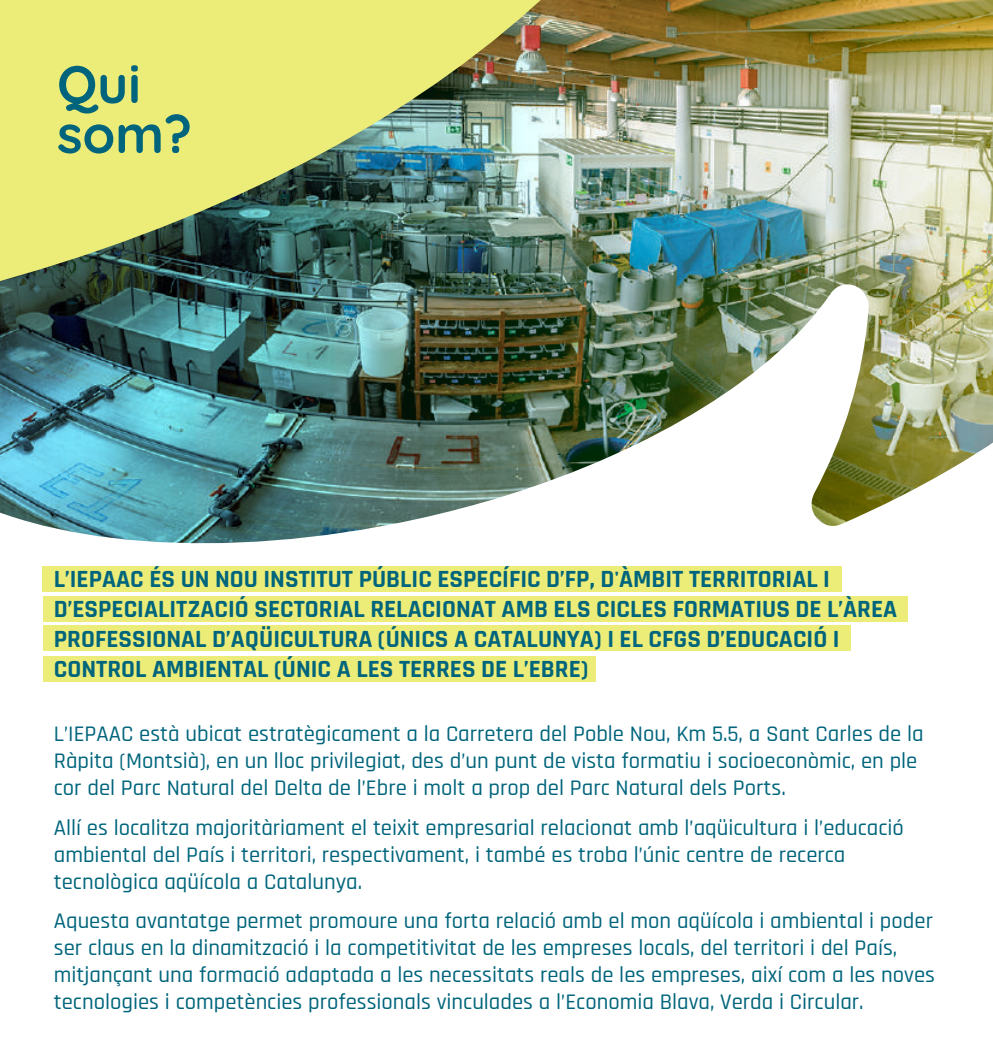
<style>
.page{position:relative;width:993px;height:1056px;background:#fff}
.page>*{position:absolute;margin:0;border:0;box-sizing:border-box;transform-origin:0 0}
.t1{font:700 52.5px/50px "Quicksand";color:#00657c}
.t2{font:700 25px/30px "Rajdhani";color:#00657c}
.t3{font:500 22.5px/27px "Rajdhani";color:#00657c}
</style>
<div class="page">
<img style="left:725px;top:0;width:267px;height:254px">
<img style="left:0;top:0;width:725px;height:254px">
<img style="left:0;top:254px;width:992px;height:338px">
<div style="left:43px;top:596px;width:864px;height:26px;background:#ecec79"></div>
<div style="left:43px;top:626px;width:807px;height:25px;background:#ecec79"></div>
<div style="left:43px;top:656px;width:552px;height:26px;background:#ecec79"></div>
<div style="left:43px;top:566px;width:798px;height:26px;background:#ecec79"></div>
<h1 class="t1" style="left:57px;top:54px;width:136px">Qui som?</h1>
<p class="t2" style="left:54px;top:565px;width:844px">L’IEPAAC ÉS UN NOU INSTITUT PÚBLIC ESPECÍFIC D’FP, D'ÀMBIT TERRITORIAL I D’ESPECIALITZACIÓ SECTORIAL RELACIONAT AMB ELS CICLES FORMATIUS DE L’ÀREA PROFESSIONAL D’AQÜICULTURA (ÚNICS A CATALUNYA) I EL CFGS D’EDUCACIÓ I CONTROL AMBIENTAL (ÚNIC A LES TERRES DE L’EBRE)</p>
<p class="t3" style="left:54px;top:721px;width:871px">L’IEPAAC està ubicat estratègicament a la Carretera del Poble Nou, Km 5.5, a Sant Carles de la<br>Ràpita (Montsià), en un lloc privilegiat, des d’un punt de vista formatiu i socioeconòmic, en ple cor del Parc Natural del Delta de l’Ebre i molt a prop del Parc Natural dels Ports.</p>
<p class="t3" style="left:54px;top:815px;width:851px">Allí es localitza majoritàriament el teixit empresarial relacionat amb l’aqüicultura i l’educació ambiental del País i territori, respectivament, i també es troba l’únic centre de recerca tecnològica aqüícola a Catalunya.</p>
<p class="t3" style="left:54px;top:908px;width:882px">Aquesta avantatge permet promoure una forta relació amb el mon aqüícola i ambiental i poder ser claus en la dinamització i la competitivitat de les empreses locals, del territori i del País, mitjançant una formació adaptada a les necessitats reals de les empreses, així com a les noves tecnologies i competències professionals vinculades a l’Economia Blava, Verda i Circular.</p>
</div>
